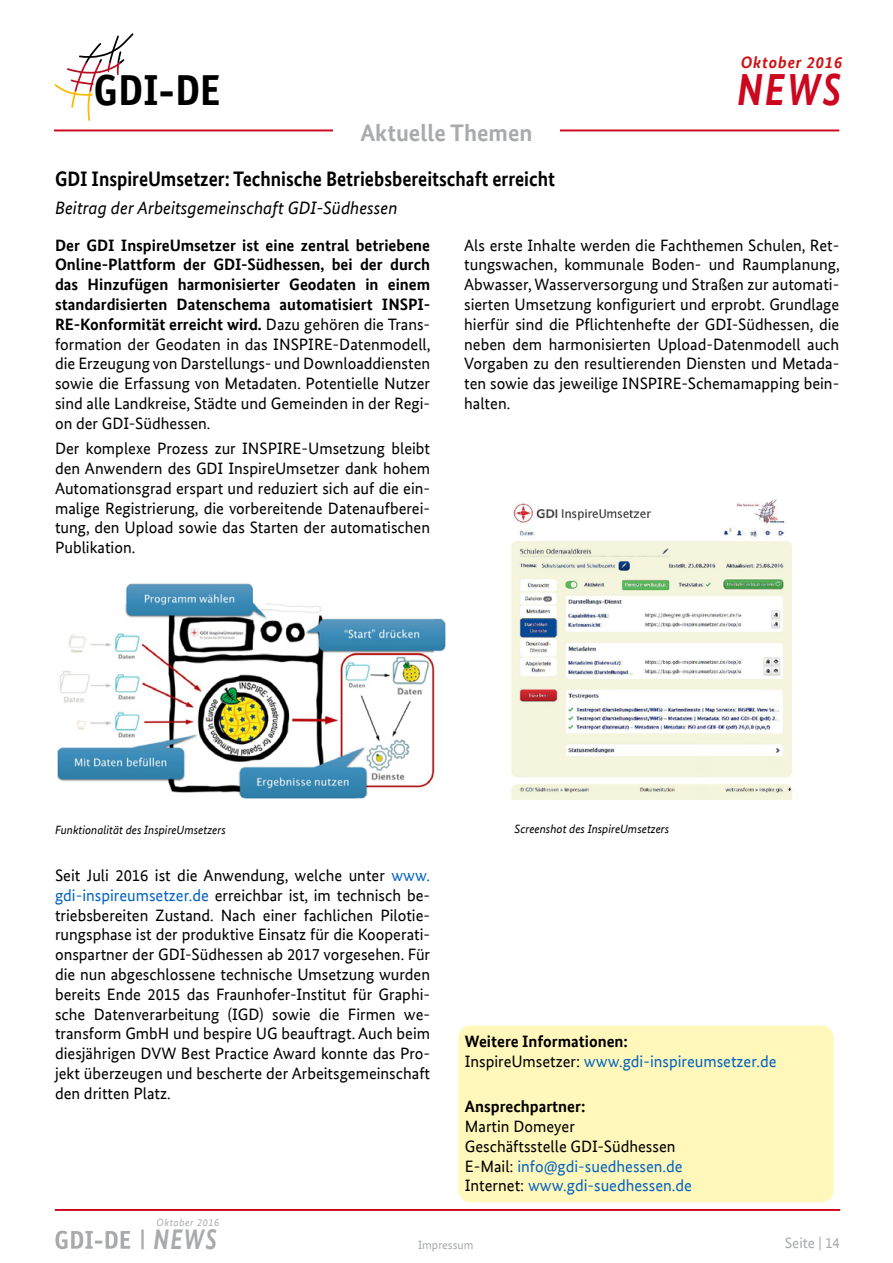
<style>
.page{position:relative;width:893px;height:1263px;background:#fff}
.page>*{position:absolute;margin:0;border:0;box-sizing:border-box;transform-origin:0 0}
.t1{font:italic 700 45px "Bundes Sans Web";color:#cd071e;scale:.85 1}
.t2{font:700 43.5px "Officina Sans";color:#000}
.t3{font:italic 700 28.35px "Bundes Sans Web";color:#a9aaac;scale:.82 1}
.t4{font:700 24px "Bundes Sans Web";color:#a9aaac}
.Überschrift{font:700 21px "Bundes Sans Web";color:#000;scale:.91 1}
.Überschrift-2{font:italic 18px "Bundes Sans Web";color:#000}
.Listen{font:16.5px/19.8px "Bundes Sans Web";color:#000;text-align:justify}
.Fliesstext{font:16.5px/19.8px "Bundes Sans Web";color:#000;text-align:justify}
.Fliesstext-2{font:16.5px "Bundes Sans Web";color:#0563c1}
.Listen-2{font:16.5px "Bundes Sans Web";color:#0563c1}
.Fliesstext-3{font:700 16.5px "Bundes Sans Web";color:#000}
.t5{font:italic 700 16.5px "Bundes Sans Web";letter-spacing:.05em;color:#cd1316}
.t6{font:15px "Bundes Sans Web";color:#a9aaac}
.Bildunterschrift{font:italic 12px "Bundes Sans Web";color:#000}
.t7{font:12px "Bundes Sans Web";color:#a9aaac}
.t8{font:italic 10.35px "Bundes Sans Web";letter-spacing:.05em;color:#a9aaac}
.s1{font-weight:700}
.s2{color:#0563c1}
.s3{color:#000}
</style>
<div class="page">
<hr style="left:54px;top:129px;width:785px;height:2px;background:#cd071e">
<svg style="left:54px;top:33px;width:80px;height:88px"></svg>
<hr style="left:55px;top:1209px;width:785px;height:2px;background:#cd071e">
<svg style="left:151px;top:1210px;width:69px;height:1px"></svg>
<svg style="left:55px;top:1229px;width:89px;height:21px"></svg>
<img style="left:57px;top:583px;width:389px;height:216px">
<div style="left:458px;top:1025px;width:376px;height:177px;background:#fff8ba;border-radius:13px"></div>
<img style="left:511px;top:497px;width:281px;height:303px">
<div style="left:333px;top:117px;width:227px;height:29px;background:#fff"></div>
<p class="t5" style="left:741px;top:53px;width:103px">Oktober 2016</p>
<h2 class="t2" style="left:93px;top:63px;width:128px">GDI-DE</h2>
<h1 class="t1" style="left:737px;top:63px;width:124px">NEWS</h1>
<p class="t4" style="left:360px;top:119px;width:174px">Aktuelle Themen</p>
<p class="Überschrift" style="left:55px;top:167px;width:551px">GDI InspireUmsetzer: Technische Betriebsbereitschaft erreicht</p>
<p class="Überschrift-2" style="left:55px;top:197px;width:344px">Beitrag der Arbeitsgemeinschaft GDI-Südhessen</p>
<p class="Listen" style="left:55px;top:235px;width:377px"><span class="s1">Der GDI InspireUmsetzer ist eine zentral betriebene Online-Plattform der GDI-Südhessen, bei der durch das Hinzufügen harmonisierter Geodaten in einem standardisierten Datenschema automatisiert INSPI-RE-Konformität erreicht wird.</span> Dazu gehören die Trans&shy;formation der Geodaten in das INSPIRE-Datenmodell, die Erzeugung von Darstellungs- und Downloaddiensten sowie die Erfassung von Metadaten. Potentielle Nutzer sind alle Landkreise, Städte und Gemeinden in der Regi&shy;on der GDI-Südhessen.</p>
<p class="Listen" style="left:55px;top:439px;width:377px">Der komplexe Prozess zur INSPIRE-Umsetzung bleibt den Anwendern des GDI InspireUmsetzer dank hohem Automationsgrad erspart und reduziert sich auf die ein&shy;malige Registrierung, die vorbereitende Datenaufberei&shy;tung, den Upload sowie das Starten der automatischen Publikation.</p>
<p class="Fliesstext" style="left:464px;top:235px;width:377px">Als erste Inhalte werden die Fachthemen Schulen, Ret&shy;tungswachen, kommunale Boden- und Raumplanung, Abwasser, Wasserversorgung und Straßen zur automati&shy;sierten Umsetzung konfiguriert und erprobt. Grundlage hierfür sind die Pflichtenhefte der GDI-Südhessen, die neben dem harmonisierten Upload-Datenmodell auch Vorgaben zu den resultierenden Diensten und Metada&shy;ten sowie das jeweilige INSPIRE-Schemamapping bein&shy;halten.</p>
<p class="Bildunterschrift" style="left:55px;top:823px;width:172px">Funktionalität des InspireUmsetzers</p>
<p class="Bildunterschrift" style="left:514px;top:822px;width:156px">Screenshot des InspireUmsetzers</p>
<p class="Listen" style="left:55px;top:865px;width:377px">Seit Juli 2016 ist die Anwendung, welche unter <span class="s2">www. gdi-inspireumsetzer.de</span> erreichbar ist, im technisch be&shy;triebsbereiten Zustand. Nach einer fachlichen Pilotie&shy;rungsphase ist der produktive Einsatz für die Kooperati&shy;onspartner der GDI-Südhessen ab 2017 vorgesehen. Für die nun abgeschlossene technische Umsetzung wurden bereits Ende 2015 das Fraunhofer-Institut für Graphi&shy;sche Datenverarbeitung (IGD) sowie die Firmen we&shy;transform GmbH und bespire UG beauftragt. Auch beim diesjährigen DVW Best Practice Award konnte das Pro&shy;jekt überzeugen und bescherte der Arbeitsgemeinschaft den dritten Platz.</p>
<p class="t8" style="left:157px;top:1216px;width:64px">Oktober 2016</p>
<p class="Fliesstext-3" style="left:465px;top:1032px;width:165px">Weitere Informationen:</p>
<p class="Listen-2" style="left:465px;top:1052px;width:313px"><span class="s3">InspireUmsetzer:</span> www.gdi-inspireumsetzer.de</p>
<p class="Fliesstext-3" style="left:465px;top:1097px;width:122px">Ansprechpartner:</p>
<p class="Fliesstext" style="left:465px;top:1116px;width:112px">Martin Domeyer</p>
<p class="Fliesstext" style="left:465px;top:1136px;width:212px">Geschäftsstelle GDI-Südhessen</p>
<p class="Fliesstext-2" style="left:465px;top:1156px;width:219px"><span class="s3">E-Mail:</span> info@gdi-suedhessen.de</p>
<p class="Fliesstext-2" style="left:465px;top:1176px;width:229px"><span class="s3">Internet:</span> www.gdi-suedhessen.de</p>
<h3 class="t3" style="left:153px;top:1223px;width:79px">NEWS</h3>
<p class="t7" style="left:418px;top:1238px;width:57px">Impressum</p>
<p class="t6" style="left:785px;top:1234px;width:57px">Seite | 14</p>
</div>
